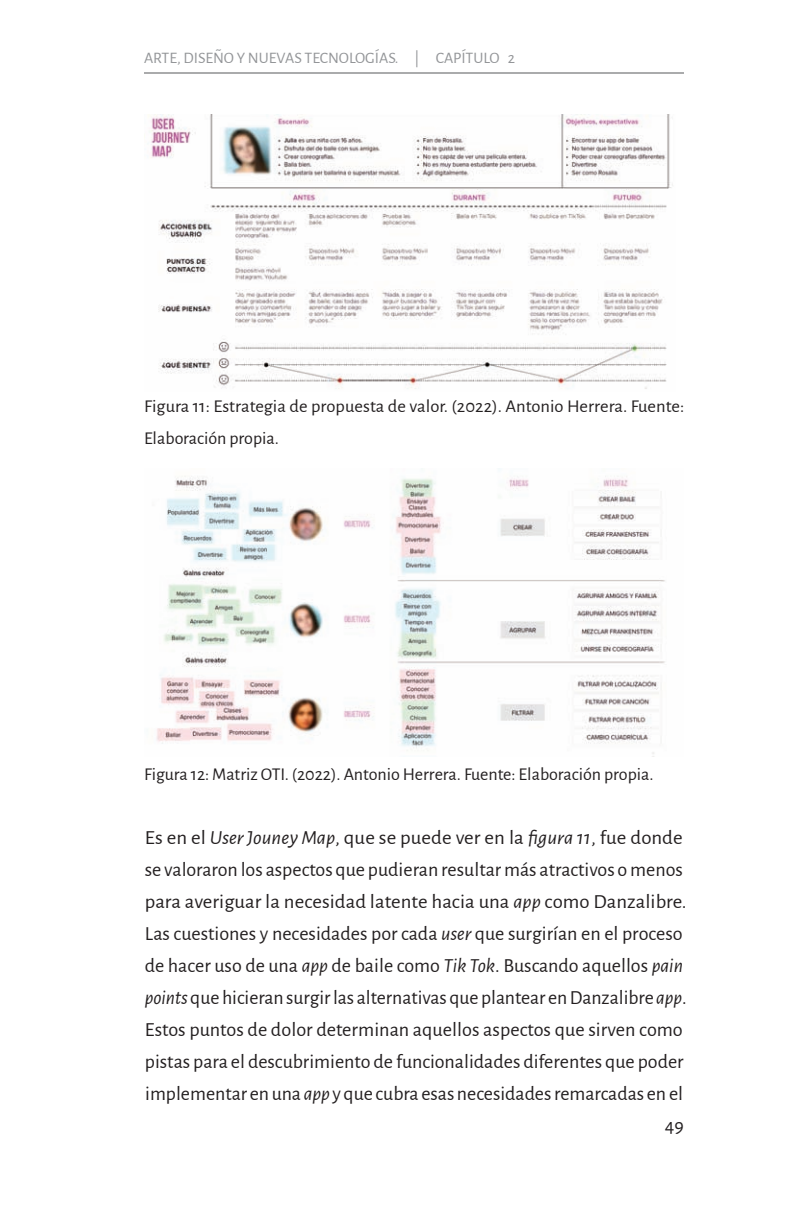
<style>
.page{position:relative;width:792px;height:1224px;background:#fff}
.page>*{position:absolute;margin:0;border:0;box-sizing:border-box;transform-origin:0 0}
.t1{font:20px/32px "Alegreya Sans";color:#231f20;scale:1.04 1}
.t2{font:20px "Alegreya Sans SC";color:#231f20}
.t3{font:18px/32px "Alegreya Sans";color:#231f20}
.t4{font:16px "Alegreya Sans";color:#939598}
.s1{font-style:italic}
</style>
<div class="page">
<img style="left:144px;top:115px;width:529px;height:274px">
<img style="left:156px;top:476px;width:509px;height:281px">
<hr style="left:144px;top:73px;width:540px;height:1px;background:#57585a">
<p class="t4" style="left:144px;top:46px;width:373px">ARTE, DISEÑO Y NUEVAS TECNOLOGÍAS. | CAPÍTULO 2</p>
<p class="t3" style="left:144px;top:389px;width:542px">Figura 11: Estrategia de propuesta de valor. (2022). Antonio Herrera. Fuente:<br>Elaboración propia.</p>
<p class="t3" style="left:144px;top:757px;width:511px">Figura 12: Matriz OTI. (2022). Antonio Herrera. Fuente: Elaboración propia.</p>
<p class="t1" style="left:145px;top:821px;width:523px">Es en el <span class="s1">User Jouney Map</span>, que se puede ver en la <span class="s1">figura 11</span>, fue donde se valoraron los aspectos que pudieran resultar más atractivos o menos para averiguar la necesidad latente hacia una <span class="s1">app</span> como Danzalibre.<br>Las cuestiones y necesidades por cada <span class="s1">user</span> que surgirían en el proceso de hacer uso de una <span class="s1">app</span> de baile como <span class="s1">Tik Tok</span>. Buscando aquellos <span class="s1">pain points</span> que hicieran surgir las alternativas que plantear en Danzalibre <span class="s1">app</span>.<br>Estos puntos de dolor determinan aquellos aspectos que sirven como pistas para el descubrimiento de funcionalidades diferentes que poder implementar en una <span class="s1">app</span> y que cubra esas necesidades remarcadas en el</p>
<p class="t2" style="left:665px;top:1112px;width:21px">49</p>
</div>
